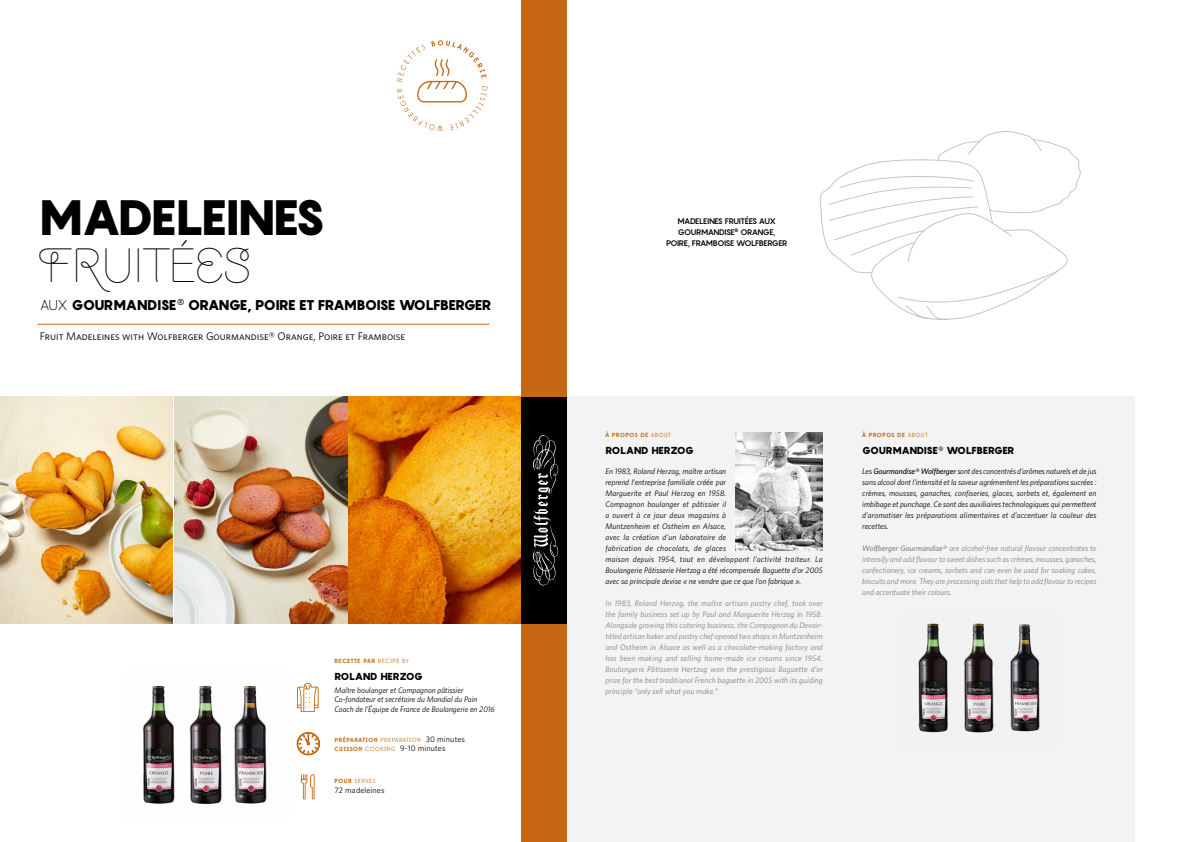
<style>
.page{position:relative;width:1191px;height:842px;background:#fff}
.page>*{position:absolute;margin:0;border:0;box-sizing:border-box;transform-origin:0 0}
.t1{font:900 49px "Pangram";letter-spacing:-.06em;color:#000}
.t2{font:100 49px "Brownstone Sans";letter-spacing:-.035em;color:#000}
.t3{font:900 14px "Pangram";letter-spacing:-.06em;color:#000}
.t4{font:11px "Whitney Book SC";color:#000}
.t5{font:900 10px "Pangram";letter-spacing:-.05em;color:#000}
.t6{font:italic 8px/11px "Whitney";color:#000}
.t7{font:italic 8px/11px "Whitney";color:#81807f;text-align:justify}
.t8{font:700 8px/11px "Pangram";letter-spacing:-.055em;color:#000;text-align:center}
.t9{font:8px "Whitney";letter-spacing:.02em;color:#000}
.t10{font:700 6px "Edmondsans";letter-spacing:.075em;color:#c66813}
.t11{font:6px "Edmondsans";letter-spacing:.075em;color:#c66813}
.s1{font-weight:300}
.s2{font-weight:400}
.s3{font-family:"Whitney";font-weight:400;font-size:8px;color:#000}
.s4{font-family:"Edmondsans";font-weight:700;font-size:6px;color:#c66813}
.s5{font-family:"Edmondsans";font-size:6px;color:#c66813}
.s6{font-weight:700}
.s7{font-weight:500}
</style>
<div class="page">
<div style="left:567px;top:397px;width:567px;height:445px;background:#f3f3f3"></div>
<img style="left:0;top:397px;width:521px;height:227px">
<svg style="left:297px;top:732px;width:23px;height:23px"></svg>
<svg style="left:301px;top:774px;width:13px;height:25px"></svg>
<div style="left:522px;top:0;width:45px;height:842px;background:#c66813"></div>
<div style="left:522px;top:397px;width:45px;height:227px;background:#000"></div>
<svg style="left:297px;top:683px;width:21px;height:29px"></svg>
<hr style="left:38px;top:324px;width:451px;height:1px;background:#c66813">
<img style="left:735px;top:432px;width:87px;height:119px">
<svg style="left:532px;top:435px;width:26px;height:151px"></svg>
<svg style="left:397px;top:40px;width:90px;height:91px"></svg>
<svg style="left:819px;top:131px;width:262px;height:189px"></svg>
<img style="left:1015px;top:624px;width:25px;height:108px">
<img style="left:918px;top:623px;width:24px;height:110px">
<img style="left:942px;top:623px;width:73px;height:110px">
<img style="left:189px;top:685px;width:23px;height:119px">
<img style="left:212px;top:685px;width:55px;height:119px">
<img style="left:143px;top:685px;width:32px;height:119px">
<h1 class="t1" style="left:38px;top:185px;width:290px">MADELEINES</h1>
<h1 class="t2" style="left:38px;top:236px;width:215px">FRUITÉES</h1>
<h2 class="t3" style="left:40px;top:296px;width:453px"><span class="s1">AUX</span> GOURMANDISE<sup>®</sup> ORANGE, POIRE ET FRAMBOISE WOLFBERGER</h2>
<h3 class="t4" style="left:40px;top:330px;width:367px">Fruit Madeleines with Wolfberger Gourmandise® Orange, Poire et Framboise</h3>
<p class="t10" style="left:334px;top:657px;width:76px">RECETTE PAR <span class="s2">RECIPE BY</span></p>
<p class="t5" style="left:334px;top:670px;width:90px">ROLAND HERZOG</p>
<p class="t6" style="left:334px;top:685px;width:162px;line-height:9.6px">Maître boulanger et Compagnon pâtissier<br>Co-fondateur et secrétaire du Mondial du Pain<br>Coach de l’Équipe de France de Boulangerie en 2016</p>
<p class="t10" style="left:334px;top:736px;width:132px">PRÉPARATION <span class="s2">PREPARATION</span> <span class="s3">30 minutes</span></p>
<p class="t9" style="left:334px;top:744px;width:113px"><span class="s4">CUISSON</span> <span class="s5">COOKING</span> 9-10 minutes</p>
<p class="t11" style="left:334px;top:778px;width:43px"><span class="s6">POUR</span> SERVES</p>
<p class="t9" style="left:334px;top:785px;width:52px">72 madeleines</p>
<p class="t8" style="left:666px;top:215px;width:123px">MADELEINES FRUITÉES AUX<br>GOURMANDISE<sup>®</sup> ORANGE,<br>POIRE, FRAMBOISE WOLFBERGER</p>
<p class="t10" style="left:605px;top:431px;width:67px">À PROPOS DE <span class="s2">ABOUT</span></p>
<p class="t5" style="left:605px;top:444px;width:90px">ROLAND HERZOG</p>
<p class="t6" style="left:605px;top:465px;width:219px">En 1983, Roland Herzog, maître artisan<br>reprend l’entreprise familiale créée par<br>Marguerite et Paul Herzog en 1958.<br>Compagnon boulanger et pâtissier il<br>a ouvert à ce jour deux magasins à<br>Muntzenheim et Ostheim en Alsace,<br>avec la création d’un laboratoire de<br>fabrication de chocolats, de glaces<br>maison depuis 1954, tout en développant l’activité traiteur. La Boulangerie Pâtisserie Hertzog a été récompensée Baguette d’or 2005 avec sa principale devise « ne vendre que ce que l’on fabrique ».</p>
<p class="t7" style="left:605px;top:597px;width:219px">In 1983, Roland Herzog, the maître artisan pastry chef, took over the family business set up by Paul and Marguerite Herzog in 1958.<br>Alongside growing this catering business, the Compagnon du Devoir&shy;titled artisan baker and pastry chef opened two shops in Muntzenheim and Ostheim in Alsace as well as a chocolate-making factory and has been making and selling home-made ice creams since 1954.<br>Boulangerie Pâtisserie Hertzog won the prestigious Baguette d’or prize for the best traditional French baguette in 2005 with its guiding principle “only sell what you make.”</p>
<p class="t10" style="left:862px;top:431px;width:67px">À PROPOS DE <span class="s2">ABOUT</span></p>
<p class="t5" style="left:862px;top:444px;width:154px">GOURMANDISE<sup>®</sup> WOLFBERGER</p>
<p class="t6" style="left:862px;top:465px;width:236px;text-align:justify">Les <span class="s7">Gourmandise® Wolfberger</span> sont des concentrés d’arômes naturels et de jus sans alcool dont l’intensité et la saveur agrémentent les préparations sucrées : crèmes, mousses, ganaches, confiseries, glaces, sorbets et, également en imbibage et punchage. Ce sont des auxiliaires technologiques qui permettent d’aromatiser les préparations alimentaires et d’accentuer la couleur des recettes.</p>
<p class="t7" style="left:862px;top:542px;width:236px"><span class="s7">Wolfberger Gourmandise®</span> are alcohol-free natural flavour concentrates to intensify and add flavour to sweet dishes such as crèmes, mousses, ganaches, confectionery, ice creams, sorbets and can even be used for soaking cakes, biscuits and more. They are processing aids that help to add flavour to recipes and accentuate their colours.</p>
</div>
